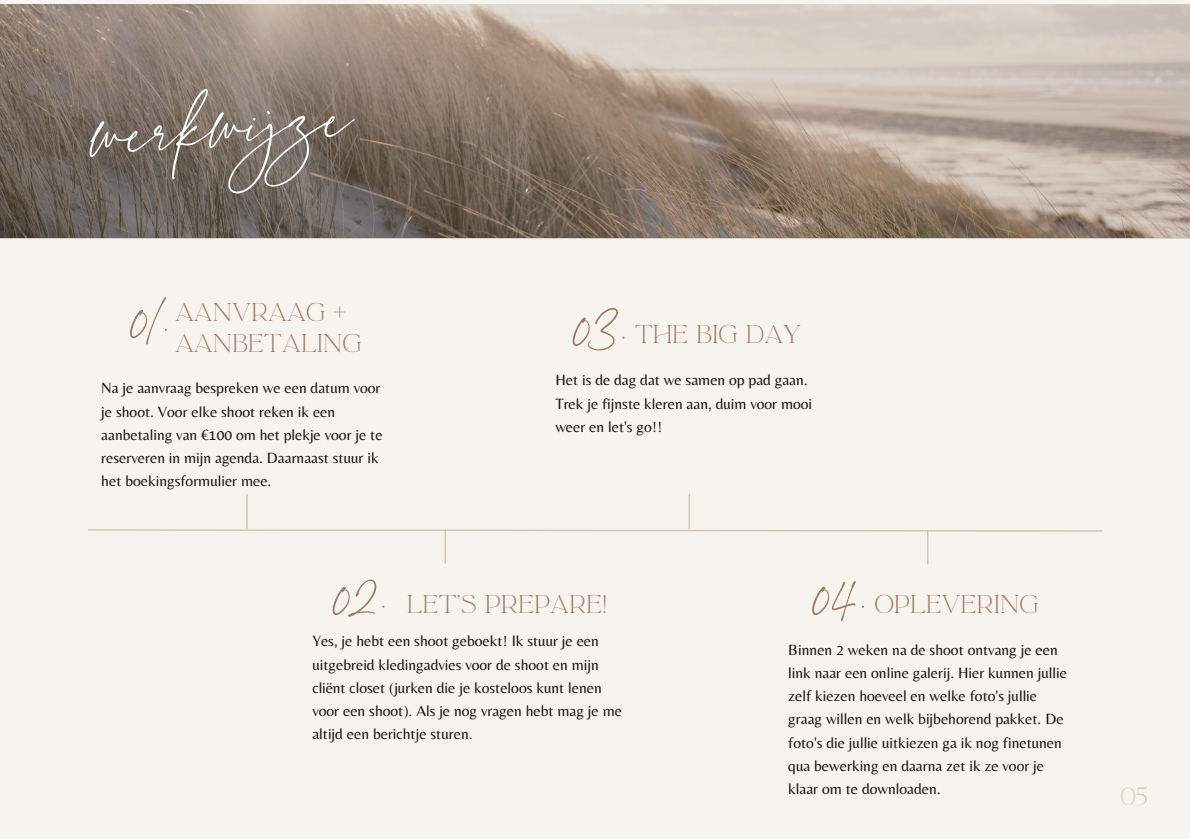
<style>
.page{position:relative;width:1190px;height:839px;background:#fff}
.page>*{position:absolute;margin:0;border:0;box-sizing:border-box;transform-origin:0 0}
.t1{font:116.2px "La Luxes Script";color:#fff}
.t2{font:84.4px "La Luxes Script";color:#9b7b67}
.t3{font:22.6px/31.4px "La Luxes Serif";color:#9b7b67}
.t4{font:21.8px "La Luxes Serif";color:#d4c6b2}
.t5{font:15.4px/23.2px "Belleza";color:#171010}
</style>
<div class="page">
<div style="left:0;top:0;width:1190px;height:838px;background:#f7f4f0"></div>
<svg style="left:0;top:4px;width:1190px;height:234px;background:#9e8f83"></svg>
<svg style="left:88px;top:528px;width:1015px;height:4px"></svg>
<hr style="left:246px;top:494px;width:2px;height:34px;background:#d4c6b2">
<hr style="left:445px;top:529px;width:1px;height:34px;background:#d4c6b2">
<hr style="left:689px;top:494px;width:1px;height:34px;background:#d4c6b2">
<hr style="left:927px;top:530px;width:1px;height:34px;background:#d4c6b2">
<h1 class="t1" style="left:88px;top:67px;width:263px;rotate:-4deg">werkwijze</h1>
<h2 class="t2" style="left:128px;top:271px;width:48px">01.</h2>
<h3 class="t3" style="left:175px;top:296px;width:188px">AANVRAAG +<br>AANBETALING</h3>
<p class="t5" style="left:101px;top:376px;width:283px">Na je aanvraag bespreken we een datum voor je shoot. Voor elke shoot reken ik een aanbetaling van €100 om het plekje voor je te reserveren in mijn agenda. Daarnaast stuur ik het boekingsformulier mee.</p>
<h2 class="t2" style="left:571px;top:279px;width:63px">03.</h2>
<h3 class="t3" style="left:635px;top:319px;width:168px">THE BIG DAY</h3>
<p class="t5" style="left:555px;top:368px;width:258px">Het is de dag dat we samen op pad gaan.<br>Trek je fijnste kleren aan, duim voor mooi weer en let's go!!</p>
<h2 class="t2" style="left:331px;top:548px;width:63px">02.</h2>
<h3 class="t3" style="left:407px;top:588px;width:202px">LET'S PREPARE!</h3>
<p class="t5" style="left:312px;top:629px;width:311px">Yes, je hebt een shoot geboekt! Ik stuur je een uitgebreid kledingadvies voor de shoot en mijn cliënt closet (jurken die je kosteloos kunt lenen voor een shoot). Als je nog vragen hebt mag je me altijd een berichtje sturen.</p>
<h2 class="t2" style="left:811px;top:548px;width:63px">04.</h2>
<h3 class="t3" style="left:874px;top:588px;width:166px">OPLEVERING</h3>
<p class="t5" style="left:788px;top:637px;width:280px">Binnen 2 weken na de shoot ontvang je een link naar een online galerij. Hier kunnen jullie zelf kiezen hoeveel en welke foto's jullie graag willen en welk bijbehorend pakket. De foto's die jullie uitkiezen ga ik nog finetunen qua bewerking en daarna zet ik ze voor je klaar om te downloaden.</p>
<h3 class="t4" style="left:1120px;top:780px;width:29px">05</h3>
</div>
